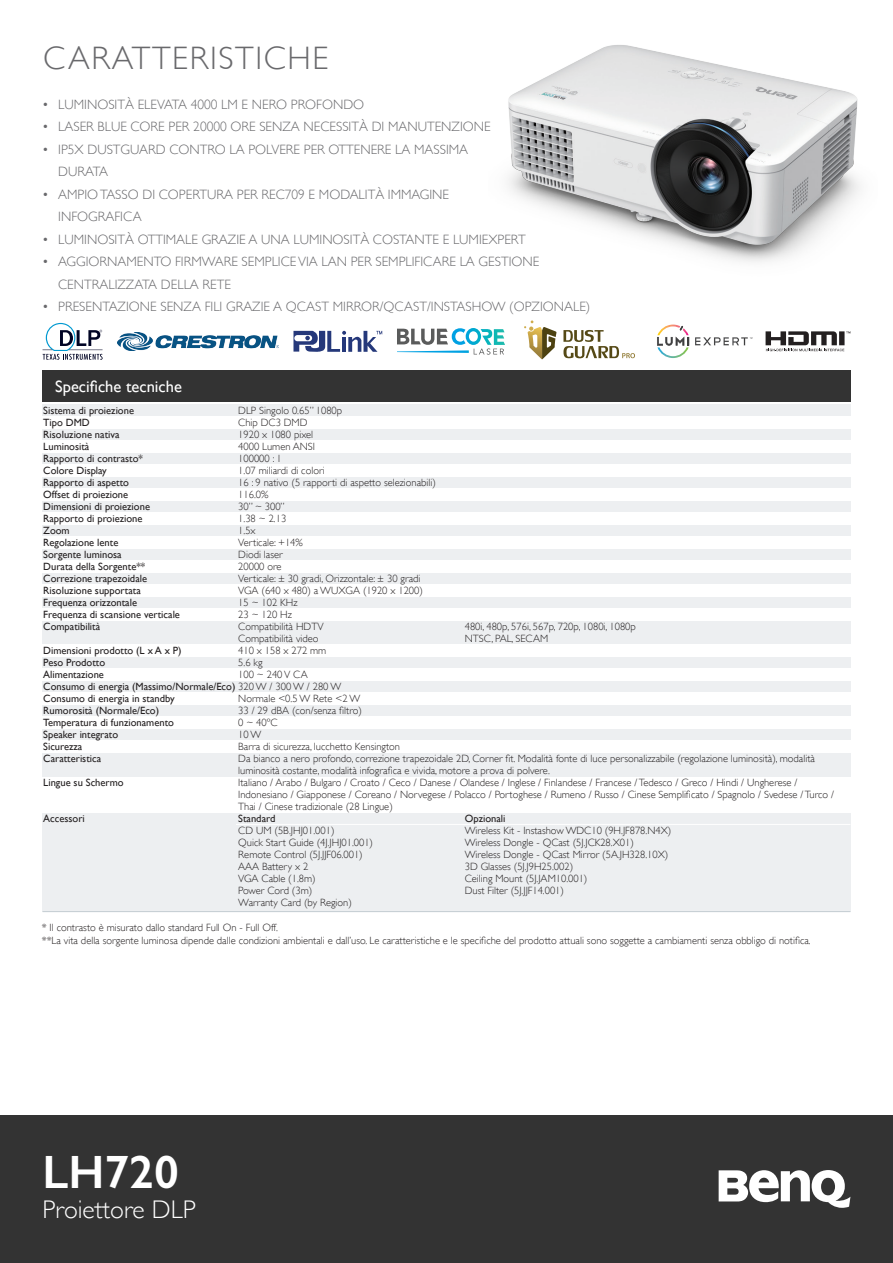
<style>
.page{position:relative;width:893px;height:1263px;background:#fff}
.page>*{position:absolute;margin:0;border:0;box-sizing:border-box;transform-origin:0 0}
.t1{font:600 46.95px "Gill Sans";color:#fff}
.t2{font:300 32.4px "Gill Sans";letter-spacing:.05em;color:#69696c}
.t3{font:300 25.5px "Gill Sans";color:#fff}
.t4{font:16.5px "Gill Sans";color:#fff}
.t5{font:300 13.5px "Gill Sans";color:#69696c}
.t6{font:300 10.5px "Gill Sans";color:#231f20}
.t7{font:10.5px "Gill Sans";color:#231f20}
.s1{font-weight:400}
.s2{font-weight:300}
</style>
<div class="page">
<div style="left:0;top:1115px;width:893px;height:148px;background:#333"></div>
<svg style="left:719px;top:1170px;width:131px;height:38px"></svg>
<div style="left:43px;top:370px;width:808px;height:31px;background:#333"></div>
<div style="left:43px;top:405px;width:808px;height:507px;background:#edeff1"></div>
<div style="left:43px;top:416px;width:817px;height:13px;background:#fff"></div>
<div style="left:43px;top:488px;width:817px;height:13px;background:#fff"></div>
<div style="left:43px;top:560px;width:817px;height:13px;background:#fff"></div>
<div style="left:43px;top:668px;width:817px;height:13px;background:#fff"></div>
<div style="left:43px;top:464px;width:817px;height:13px;background:#fff"></div>
<div style="left:43px;top:536px;width:817px;height:13px;background:#fff"></div>
<div style="left:43px;top:644px;width:817px;height:13px;background:#fff"></div>
<div style="left:43px;top:608px;width:817px;height:13px;background:#fff"></div>
<div style="left:43px;top:716px;width:817px;height:13px;background:#fff"></div>
<div style="left:43px;top:740px;width:817px;height:13px;background:#fff"></div>
<div style="left:43px;top:777px;width:817px;height:35px;background:#fff"></div>
<div style="left:43px;top:440px;width:817px;height:13px;background:#fff"></div>
<div style="left:43px;top:512px;width:817px;height:13px;background:#fff"></div>
<div style="left:43px;top:584px;width:817px;height:13px;background:#fff"></div>
<div style="left:43px;top:692px;width:817px;height:13px;background:#fff"></div>
<hr style="left:43px;top:911px;width:807px;height:1px;background:#c4ccd2">
<svg style="left:293px;top:331px;width:89px;height:21px"></svg>
<img style="left:117px;top:332px;width:162px;height:18px">
<hr style="left:236px;top:824px;width:614px;height:1px;background:#fff">
<img style="left:508px;top:45px;width:352px;height:300px">
<svg style="left:43px;top:323px;width:60px;height:37px"></svg>
<svg style="left:397px;top:328px;width:108px;height:27px"></svg>
<svg style="left:563px;top:330px;width:72px;height:28px"></svg>
<svg style="left:524px;top:320px;width:33px;height:39px"></svg>
<svg style="left:766px;top:331px;width:84px;height:20px"></svg>
<svg style="left:657px;top:325px;width:32px;height:33px"></svg>
<svg style="left:695px;top:337px;width:57px;height:8px"></svg>
<p class="t2" style="left:43px;top:39px;width:287px">CARATTERISTICHE</p>
<p class="t5" style="left:43px;top:96px;width:322px"><span class="s1">•</span> LUMINOSITÀ ELEVATA 4000 LM E NERO PROFONDO</p>
<p class="t5" style="left:43px;top:119px;width:449px"><span class="s1">•</span> LASER BLUE CORE PER 20000 ORE SENZA NECESSITÀ DI MANUTENZIONE</p>
<p class="t5" style="left:43px;top:141px;width:426px"><span class="s1">•</span> IP5X DUSTGUARD CONTRO LA POLVERE PER OTTENERE LA MASSIMA</p>
<p class="t5" style="left:58px;top:164px;width:51px">DURATA</p>
<p class="t5" style="left:43px;top:186px;width:407px"><span class="s1">•</span> AMPIO TASSO DI COPERTURA PER REC709 E MODALITÀ IMMAGINE</p>
<p class="t5" style="left:58px;top:209px;width:85px">INFOGRAFICA</p>
<p class="t5" style="left:43px;top:231px;width:484px"><span class="s1">•</span> LUMINOSITÀ OTTIMALE GRAZIE A UNA LUMINOSITÀ COSTANTE E LUMIEXPERT</p>
<p class="t5" style="left:43px;top:254px;width:498px"><span class="s1">•</span> AGGIORNAMENTO FIRMWARE SEMPLICE VIA LAN PER SEMPLIFICARE LA GESTIONE</p>
<p class="t5" style="left:58px;top:276px;width:174px">CENTRALIZZATA DELLA RETE</p>
<p class="t5" style="left:43px;top:299px;width:549px"><span class="s1">•</span> PRESENTAZIONE SENZA FILI GRAZIE A QCAST MIRROR/QCAST/INSTASHOW (OPZIONALE)</p>
<p class="t4" style="left:55px;top:376px;width:128px">Specifiche tecniche</p>
<p class="t7" style="left:43px;top:404px;width:92px">Sistema di proiezione</p>
<p class="t6" style="left:238px;top:404px;width:105px">DLP Singolo 0.65” 1080p</p>
<p class="t7" style="left:43px;top:416px;width:48px">Tipo DMD</p>
<p class="t6" style="left:238px;top:416px;width:71px">Chip DC3 DMD</p>
<p class="t7" style="left:43px;top:428px;width:78px">Risoluzione nativa</p>
<p class="t6" style="left:238px;top:428px;width:76px">1920 x 1080 pixel</p>
<p class="t7" style="left:43px;top:440px;width:48px">Luminosità</p>
<p class="t6" style="left:238px;top:440px;width:78px">4000 Lumen ANSI</p>
<p class="t7" style="left:43px;top:452px;width:101px">Rapporto di contrasto*</p>
<p class="t6" style="left:238px;top:452px;width:45px">100000 : 1</p>
<p class="t7" style="left:43px;top:464px;width:65px">Colore Display</p>
<p class="t6" style="left:238px;top:464px;width:88px">1.07 miliardi di colori</p>
<p class="t7" style="left:43px;top:476px;width:87px">Rapporto di aspetto</p>
<p class="t6" style="left:238px;top:476px;width:199px">16 : 9 nativo (5 rapporti di aspetto selezionabili)</p>
<p class="t7" style="left:43px;top:488px;width:86px">Offset di proiezione</p>
<p class="t6" style="left:238px;top:488px;width:32px">116.0%</p>
<p class="t7" style="left:43px;top:500px;width:108px">Dimensioni di proiezione</p>
<p class="t6" style="left:238px;top:500px;width:48px">30” ~ 300”</p>
<p class="t7" style="left:43px;top:512px;width:101px">Rapporto di proiezione</p>
<p class="t6" style="left:238px;top:512px;width:49px">1.38 ~ 2.13</p>
<p class="t7" style="left:43px;top:524px;width:28px">Zoom</p>
<p class="t6" style="left:238px;top:524px;width:19px">1.5x</p>
<p class="t7" style="left:43px;top:536px;width:77px">Regolazione lente</p>
<p class="t6" style="left:238px;top:536px;width:66px">Verticale: +14%</p>
<p class="t7" style="left:43px;top:548px;width:80px">Sorgente luminosa</p>
<p class="t6" style="left:238px;top:548px;width:46px">Diodi laser</p>
<p class="t7" style="left:43px;top:560px;width:103px">Durata della Sorgente**</p>
<p class="t6" style="left:238px;top:560px;width:45px">20000 ore</p>
<p class="t7" style="left:43px;top:572px;width:105px">Correzione trapezoidale</p>
<p class="t6" style="left:238px;top:572px;width:184px">Verticale: ± 30 gradi, Orizzontale: ± 30 gradi</p>
<p class="t7" style="left:43px;top:584px;width:99px">Risoluzione supportata</p>
<p class="t6" style="left:238px;top:584px;width:186px">VGA (640 x 480) a WUXGA (1920 x 1200)</p>
<p class="t7" style="left:43px;top:596px;width:95px">Frequenza orizzontale</p>
<p class="t6" style="left:238px;top:596px;width:61px">15 ~ 102 KHz</p>
<p class="t7" style="left:43px;top:608px;width:138px">Frequenza di scansione verticale</p>
<p class="t6" style="left:238px;top:608px;width:55px">23 ~ 120 Hz</p>
<p class="t7" style="left:43px;top:620px;width:58px">Compatibilità</p>
<p class="t6" style="left:238px;top:620px;width:87px">Compatibilità HDTV</p>
<p class="t6" style="left:465px;top:620px;width:173px">480i, 480p, 576i, 567p, 720p, 1080i, 1080p</p>
<p class="t6" style="left:238px;top:632px;width:82px">Compatibilità video</p>
<p class="t6" style="left:465px;top:632px;width:85px">NTSC, PAL, SECAM</p>
<p class="t7" style="left:43px;top:644px;width:140px">Dimensioni prodotto (L x A x P)</p>
<p class="t6" style="left:238px;top:644px;width:90px">410 x 158 x 272 mm</p>
<p class="t7" style="left:43px;top:656px;width:63px">Peso Prodotto</p>
<p class="t6" style="left:238px;top:656px;width:26px">5.6 kg</p>
<p class="t7" style="left:43px;top:668px;width:62px">Alimentazione</p>
<p class="t6" style="left:238px;top:668px;width:71px">100 ~ 240 V CA</p>
<p class="t7" style="left:43px;top:680px;width:299px">Consumo di energia (Massimo/Normale/Eco) <span class="s2">320 W / 300 W / 280 W</span></p>
<p class="t7" style="left:43px;top:692px;width:133px">Consumo di energia in standby</p>
<p class="t6" style="left:238px;top:692px;width:123px">Normale &lt;0.5 W Rete &lt;2 W</p>
<p class="t7" style="left:43px;top:704px;width:117px">Rumorosità (Normale/Eco)</p>
<p class="t6" style="left:238px;top:704px;width:125px">33 / 29 dBA (con/senza filtro)</p>
<p class="t7" style="left:43px;top:716px;width:132px">Temperatura di funzionamento</p>
<p class="t6" style="left:238px;top:716px;width:41px">0 ~ 40ºC</p>
<p class="t7" style="left:43px;top:728px;width:76px">Speaker integrato</p>
<p class="t6" style="left:238px;top:728px;width:25px">10 W</p>
<p class="t7" style="left:43px;top:740px;width:41px">Sicurezza</p>
<p class="t6" style="left:238px;top:740px;width:163px">Barra di sicurezza, lucchetto Kensington</p>
<p class="t7" style="left:43px;top:752px;width:59px">Caratteristica</p>
<p class="t6" style="left:238px;top:752px;width:578px">Da bianco a nero profondo, correzione trapezoidale 2D, Corner fit. Modalità fonte di luce personalizzabile (regolazione luminosità), modalità</p>
<p class="t6" style="left:238px;top:764px;width:313px">luminosità costante, modalità infografica e vivida, motore a prova di polvere.</p>
<p class="t7" style="left:43px;top:776px;width:82px">Lingue su Schermo</p>
<p class="t6" style="left:238px;top:776px;width:561px">Italiano / Arabo / Bulgaro / Croato / Ceco / Danese / Olandese / Inglese / Finlandese / Francese / Tedesco / Greco / Hindi / Ungherese /</p>
<p class="t6" style="left:238px;top:788px;width:597px">Indonesiano / Giapponese / Coreano / Norvegese / Polacco / Portoghese / Rumeno / Russo / Cinese Semplificato / Spagnolo / Svedese / Turco /</p>
<p class="t6" style="left:238px;top:800px;width:156px">Thai / Cinese tradizionale (28 Lingue)</p>
<p class="t7" style="left:43px;top:812px;width:43px">Accessori</p>
<p class="t7" style="left:238px;top:812px;width:39px">Standard</p>
<p class="t7" style="left:465px;top:812px;width:42px">Opzionali</p>
<p class="t6" style="left:238px;top:824px;width:98px">CD UM (5B.JHJ01.001)</p>
<p class="t6" style="left:465px;top:824px;width:208px">Wireless Kit - Instashow WDC10 (9H.JF878.N4X)</p>
<p class="t6" style="left:238px;top:836px;width:136px">Quick Start Guide (4J.JHJ01.001)</p>
<p class="t6" style="left:465px;top:836px;width:171px">Wireless Dongle - QCast (5J.JCK28.X01)</p>
<p class="t6" style="left:238px;top:848px;width:126px">Remote Control (5J.JJF06.001)</p>
<p class="t6" style="left:465px;top:848px;width:205px">Wireless Dongle - QCast Mirror (5A.JH328.10X)</p>
<p class="t6" style="left:238px;top:860px;width:72px">AAA Battery x 2</p>
<p class="t6" style="left:465px;top:860px;width:110px">3D Glasses (5J.J9H25.002)</p>
<p class="t6" style="left:238px;top:872px;width:79px">VGA Cable (1.8m)</p>
<p class="t6" style="left:465px;top:872px;width:124px">Ceiling Mount (5J.JAM10.001)</p>
<p class="t6" style="left:238px;top:884px;width:75px">Power Cord (3m)</p>
<p class="t6" style="left:465px;top:884px;width:101px">Dust Filter (5J.JJF14.001)</p>
<p class="t6" style="left:238px;top:896px;width:115px">Warranty Card (by Region)</p>
<p class="t6" style="left:42px;top:922px;width:238px">* Il contrasto è misurato dallo standard Full On - Full Off.</p>
<p class="t6" style="left:42px;top:934px;width:770px">**La vita della sorgente luminosa dipende dalle condizioni ambientali e dall’uso. Le caratteristiche e le specifiche del prodotto attuali sono soggette a cambiamenti senza obbligo di notifica.</p>
<p class="t1" style="left:43px;top:1143px;width:138px">LH720</p>
<p class="t3" style="left:43px;top:1189px;width:155px">Proiettore DLP</p>
</div>
